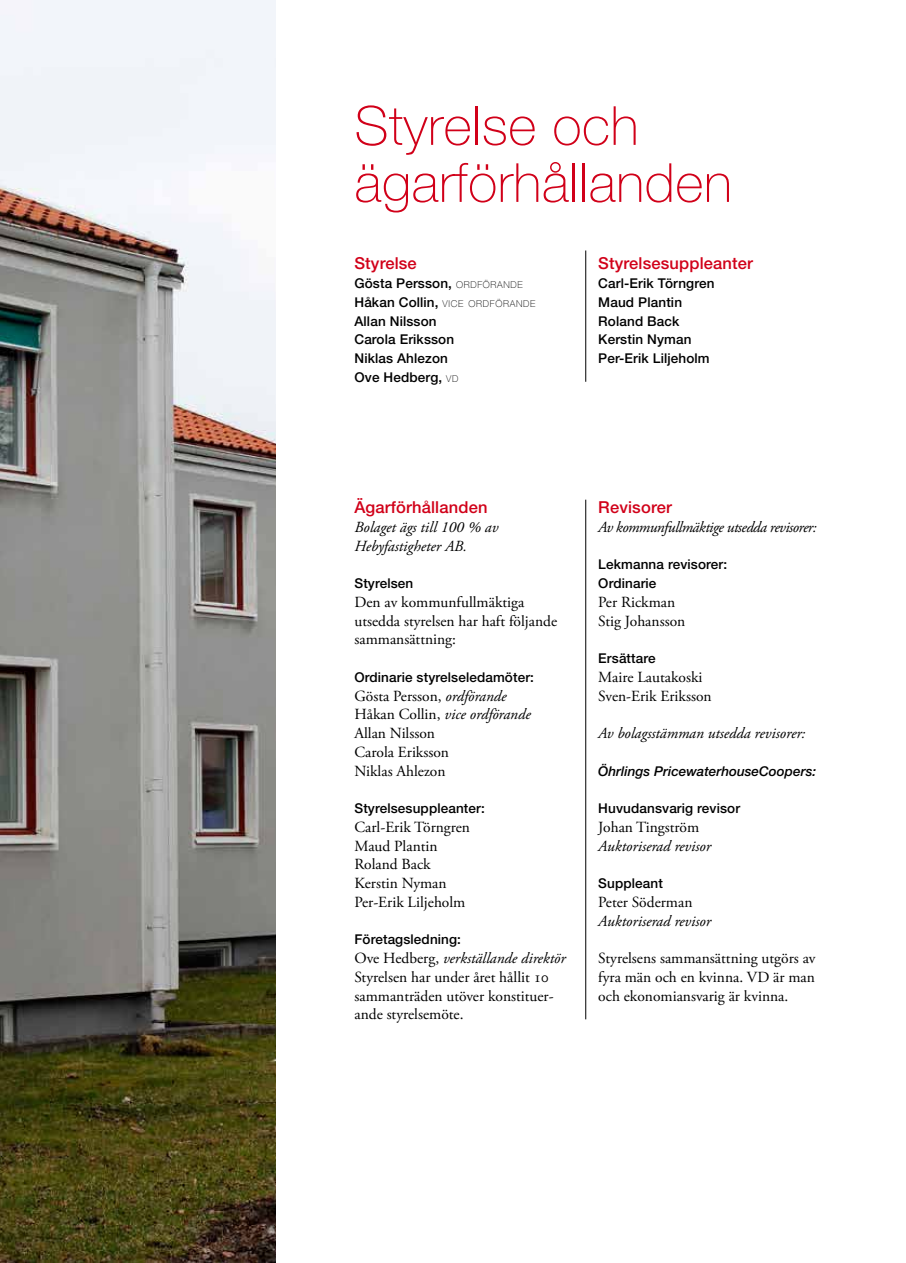
<style>
.page{position:relative;width:906px;height:1263px;background:#fff}
.page>*{position:absolute;margin:0;border:0;box-sizing:border-box;transform-origin:0 0}
.t1{font:100 54px/57px "Helvetica Neue LT Std";letter-spacing:.01em;color:#d10019}
.t2{font:500 16.5px "Helvetica Neue LT Std";letter-spacing:.01em;color:#d10019}
.t3{font:15.45px/18.8px "Adobe Garamond Pro";color:#000}
.t4{font:italic 15.45px/18.8px "Adobe Garamond Pro";color:#000}
.t5{font:italic 15.45px "Adobe Garamond Pro";letter-spacing:-.03em;color:#000}
.t6{font:500 13.5px/18.8px "Helvetica Neue LT Std";letter-spacing:.01em;color:#000}
.t7{font:italic 500 13.5px "Helvetica Neue LT Std";color:#000}
.t8{font:100 9.45px "Helvetica Neue LT Std";letter-spacing:.07em;color:#000}
.s1{font-weight:100;font-size:9.45px}
.s2{font-weight:500;font-size:13.5px}
.s3{font-style:italic}
</style>
<div class="page">
<img style="left:0;top:0;width:275px;height:1263px">
<hr style="left:585px;top:250px;width:1px;height:132px;background:#000">
<hr style="left:585px;top:500px;width:1px;height:519px;background:#000">
<h1 class="t1" style="left:354px;top:97px;width:379px">Styrelse och ägarförhållanden</h1>
<p class="t2" style="left:354px;top:254px;width:64px">Styrelse</p>
<p class="t6" style="left:354px;top:274px;width:170px">Gösta Persson, <span class="s1">ORDFÖRANDE</span></p>
<p class="t8" style="left:354px;top:298px;width:182px"><span class="s2">Håkan Collin,</span> VICE ORDFÖRANDE</p>
<p class="t6" style="left:354px;top:311px;width:106px">Allan Nilsson<br>Carola Eriksson<br>Niklas Ahlezon<br>Ove Hedberg, <span class="s1">VD</span></p>
<p class="t2" style="left:598px;top:254px;width:156px">Styrelsesuppleanter</p>
<p class="t6" style="left:598px;top:274px;width:118px">Carl-Erik Törngren<br>Maud Plantin<br>Roland Back<br>Kerstin Nyman<br>Per-Erik Liljeholm</p>
<p class="t2" style="left:354px;top:497px;width:135px">Ägarförhållanden</p>
<p class="t4" style="left:354px;top:518px;width:145px">Bolaget ägs till 100 % av<br>Hebyfastigheter AB.</p>
<p class="t6" style="left:354px;top:574px;width:60px">Styrelsen</p>
<p class="t3" style="left:354px;top:593px;width:204px">Den av kommunfullmäktiga utsedda styrelsen har haft följande sammansättning:</p>
<p class="t6" style="left:354px;top:667px;width:181px">Ordinarie styrelseledamöter:</p>
<p class="t3" style="left:354px;top:687px;width:178px">Gösta Persson, <span class="s3">ordförande<br></span>Håkan Collin, <span class="s3">vice ordförande<br></span>Allan Nilsson<br>Carola Eriksson<br>Niklas Ahlezon</p>
<p class="t6" style="left:354px;top:799px;width:132px">Styrelsesuppleanter:</p>
<p class="t3" style="left:354px;top:818px;width:117px">Carl-Erik Törngren<br>Maud Plantin<br>Roland Back<br>Kerstin Nyman<br>Per-Erik Liljeholm</p>
<p class="t6" style="left:354px;top:930px;width:108px">Företagsledning:</p>
<p class="t3" style="left:354px;top:949px;width:213px">Ove Hedberg, <span class="s3">verkställande direktör<br></span>Styrelsen har under året hållit 10 sammanträden utöver konstituer&shy;ande styrelsemöte.</p>
<p class="t2" style="left:598px;top:497px;width:75px">Revisorer</p>
<p class="t5" style="left:598px;top:518px;width:220px">Av kommunfullmäktige utsedda revisorer:</p>
<p class="t6" style="left:598px;top:555px;width:130px">Lekmanna revisorer:<br>Ordinarie</p>
<p class="t3" style="left:598px;top:593px;width:88px">Per Rickman<br>Stig Johansson</p>
<p class="t6" style="left:598px;top:649px;width:59px">Ersättare</p>
<p class="t3" style="left:598px;top:668px;width:115px">Maire Lautakoski<br>Sven-Erik Eriksson</p>
<p class="t4" style="left:598px;top:724px;width:209px">Av bolagsstämman utsedda revisorer:</p>
<p class="t7" style="left:598px;top:763px;width:219px">Öhrlings PricewaterhouseCoopers:</p>
<p class="t6" style="left:598px;top:799px;width:143px">Huvudansvarig revisor</p>
<p class="t3" style="left:598px;top:818px;width:102px">Johan Tingström</p>
<p class="t4" style="left:598px;top:837px;width:114px">Auktoriserad revisor</p>
<p class="t6" style="left:598px;top:874px;width:66px">Suppleant</p>
<p class="t3" style="left:598px;top:893px;width:96px">Peter Söderman</p>
<p class="t4" style="left:598px;top:912px;width:114px">Auktoriserad revisor</p>
<p class="t3" style="left:598px;top:949px;width:219px;text-align:justify">Styrelsens sammansättning utgörs av fyra män och en kvinna. VD är man och ekonomiansvarig är kvinna.</p>
</div>
